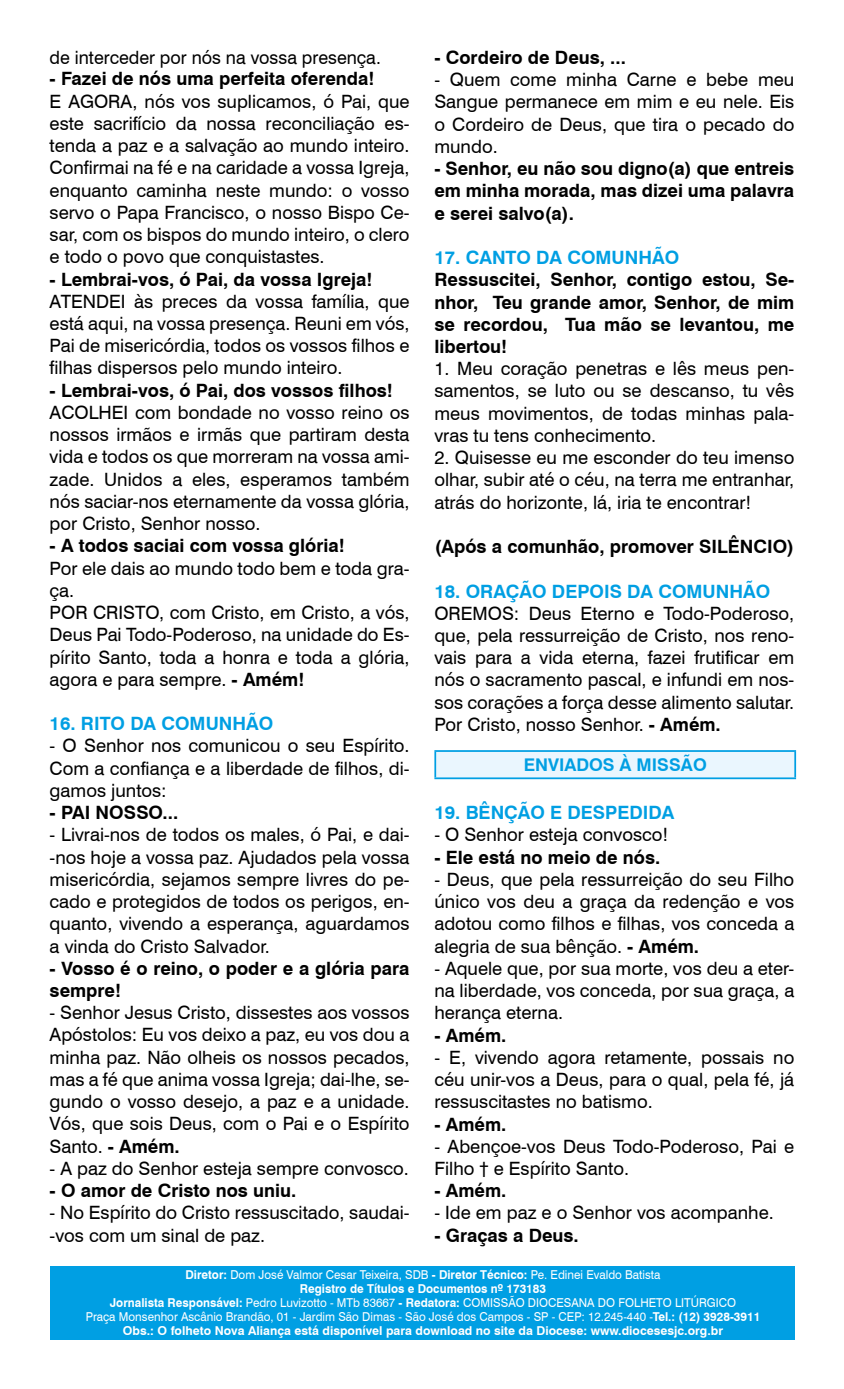
<style>
.page{position:relative;width:844px;height:1389px;background:#fff}
.page>*{position:absolute;margin:0;border:0;box-sizing:border-box;transform-origin:0 0}
.t1{font:18.38px/22.2px "Swiss 721 BT";color:#000;text-align:justify}
.t2{font:700 18.38px/22.2px "Swiss 721 BT";color:#000;text-align:justify}
.t3{font:700 18.38px "Swiss 721 BT";color:#009fe3}
.t4{font:700 17.5px "Swiss 721 BT";color:#009fe3}
.t5{font:700 12.25px/14px "Swiss 721 BT";color:#fff;text-align:center;scale:.95 1}
.s1{font-weight:700}
.s2{font-weight:400}
</style>
<div class="page">
<div style="left:51px;top:1266px;width:744px;height:73px;background:#009fe3"></div>
<div style="left:435px;top:751px;width:360px;height:27px;background:#eaf6fe"></div>
<hr style="left:434px;top:750px;width:361px;height:2px;background:#009fe3">
<hr style="left:434px;top:752px;width:2px;height:25px;background:#009fe3">
<svg style="left:794px;top:752px;width:1px;height:25px"></svg>
<hr style="left:434px;top:777px;width:361px;height:2px;background:#009fe3">
<p class="t1" style="left:50px;top:45px;width:332px">de interceder por nós na vossa presença.</p>
<p class="t2" style="left:50px;top:67px;width:326px">- Fazei de nós uma perfeita oferenda!</p>
<p class="t1" style="left:50px;top:89px;width:361px">E AGORA, nós vos suplicamos, ó Pai, que este sacrifício da nossa reconciliação es&shy;tenda a paz e a salvação ao mundo inteiro.<br>Confirmai na fé e na caridade a vossa Igreja, enquanto caminha neste mundo: o vosso servo o Papa Francisco, o nosso Bispo Ce&shy;sar, com os bispos do mundo inteiro, o clero e todo o povo que conquistastes.</p>
<p class="t2" style="left:50px;top:267px;width:324px">- Lembrai-vos, ó Pai, da vossa Igreja!</p>
<p class="t1" style="left:50px;top:289px;width:361px">ATENDEI às preces da vossa família, que está aqui, na vossa presença. Reuni em vós, Pai de misericórdia, todos os vossos filhos e filhas dispersos pelo mundo inteiro.</p>
<p class="t2" style="left:50px;top:378px;width:345px">- Lembrai-vos, ó Pai, dos vossos filhos!</p>
<p class="t1" style="left:50px;top:401px;width:361px">ACOLHEI com bondade no vosso reino os nossos irmãos e irmãs que partiram desta vida e todos os que morreram na vossa ami&shy;zade. Unidos a eles, esperamos também nós saciar-nos eternamente da vossa glória, por Cristo, Senhor nosso.</p>
<p class="t2" style="left:50px;top:534px;width:296px">- A todos saciai com vossa glória!</p>
<p class="t1" style="left:50px;top:556px;width:361px;text-align:left">Por ele dais ao mundo todo bem e toda gra&shy;ça.<br>POR CRISTO, com Cristo, em Cristo, a vós,<br>Deus Pai Todo-Poderoso, na unidade do Es&shy;pírito Santo, toda a honra e toda a glória, agora e para sempre. <span class="s1">- Amém!</span></p>
<p class="t3" style="left:50px;top:711px;width:225px">16. RITO DA COMUNHÃO</p>
<p class="t1" style="left:50px;top:734px;width:361px">- O Senhor nos comunicou o seu Espírito.<br>Com a confiança e a liberdade de filhos, di&shy;gamos juntos:</p>
<p class="t2" style="left:50px;top:801px;width:130px">- PAI NOSSO...</p>
<p class="t1" style="left:50px;top:823px;width:361px">- Livrai-nos de todos os males, ó Pai, e dai--nos hoje a vossa paz. Ajudados pela vossa misericórdia, sejamos sempre livres do pe&shy;cado e protegidos de todos os perigos, en&shy;quanto, vivendo a esperança, aguardamos a vinda do Cristo Salvador.</p>
<p class="t2" style="left:50px;top:957px;width:361px">- Vosso é o reino, o poder e a glória para sempre!</p>
<p class="t1" style="left:50px;top:1001px;width:361px">- Senhor Jesus Cristo, dissestes aos vossos Apóstolos: Eu vos deixo a paz, eu vos dou a minha paz. Não olheis os nossos pecados, mas a fé que anima vossa Igreja; dai-lhe, se&shy;gundo o vosso desejo, a paz e a unidade.<br>Vós, que sois Deus, com o Pai e o Espírito Santo. <span class="s1">- Amém.</span></p>
<p class="t1" style="left:50px;top:1157px;width:360px">- A paz do Senhor esteja sempre convosco.</p>
<p class="t2" style="left:50px;top:1179px;width:248px">- O amor de Cristo nos uniu.</p>
<p class="t1" style="left:50px;top:1201px;width:361px">- No Espírito do Cristo ressuscitado, saudai--vos com um sinal de paz.</p>
<p class="t2" style="left:434px;top:46px;width:193px">- Cordeiro de Deus, ...</p>
<p class="t1" style="left:434px;top:68px;width:361px">- Quem come minha Carne e bebe meu Sangue permanece em mim e eu nele. Eis o Cordeiro de Deus, que tira o pecado do mundo.</p>
<p class="t2" style="left:434px;top:157px;width:361px">- Senhor, eu não sou digno(a) que entreis em minha morada, mas dizei uma palavra e serei salvo(a).</p>
<p class="t3" style="left:434px;top:245px;width:246px">17. CANTO DA COMUNHÃO</p>
<p class="t2" style="left:434px;top:268px;width:361px">Ressuscitei, Senhor, contigo estou, Se&shy;nhor, Teu grande amor, Senhor, de mim se recordou, Tua mão se levantou, me libertou!</p>
<p class="t1" style="left:434px;top:357px;width:361px">1. Meu coração penetras e lês meus pen&shy;samentos, se luto ou se descanso, tu vês meus movimentos, de todas minhas pala&shy;vras tu tens conhecimento.</p>
<p class="t1" style="left:434px;top:446px;width:361px">2. Quisesse eu me esconder do teu imenso olhar, subir até o céu, na terra me entranhar, atrás do horizonte, lá, iria te encontrar!</p>
<p class="t2" style="left:434px;top:535px;width:361px">(Após a comunhão, promover SILÊNCIO)</p>
<p class="t3" style="left:434px;top:578px;width:337px">18. ORAÇÃO DEPOIS DA COMUNHÃO</p>
<p class="t1" style="left:434px;top:601px;width:361px">OREMOS: Deus Eterno e Todo-Poderoso, que, pela ressurreição de Cristo, nos reno&shy;vais para a vida eterna, fazei frutificar em nós o sacramento pascal, e infundi em nos&shy;sos corações a força desse alimento salutar.<br>Por Cristo, nosso Senhor. <span class="s1">- Amém.</span></p>
<p class="t4" style="left:523px;top:753px;width:184px">ENVIADOS À MISSÃO</p>
<p class="t3" style="left:434px;top:800px;width:241px">19. BÊNÇÃO E DESPEDIDA</p>
<p class="t1" style="left:434px;top:823px;width:235px">- O Senhor esteja convosco!</p>
<p class="t2" style="left:434px;top:845px;width:227px">- Ele está no meio de nós.</p>
<p class="t1" style="left:434px;top:868px;width:361px">- Deus, que pela ressurreição do seu Filho único vos deu a graça da redenção e vos adotou como filhos e filhas, vos conceda a alegria de sua bênção. <span class="s1">- Amém.</span></p>
<p class="t1" style="left:434px;top:957px;width:361px">- Aquele que, por sua morte, vos deu a eter&shy;na liberdade, vos conceda, por sua graça, a herança eterna.</p>
<p class="t2" style="left:434px;top:1023px;width:73px">- Amém.</p>
<p class="t1" style="left:434px;top:1045px;width:361px">- E, vivendo agora retamente, possais no céu unir-vos a Deus, para o qual, pela fé, já ressuscitastes no batismo.</p>
<p class="t2" style="left:434px;top:1112px;width:73px">- Amém.</p>
<p class="t1" style="left:434px;top:1134px;width:361px">- Abençoe-vos Deus Todo-Poderoso, Pai e<br>Filho † e Espírito Santo.</p>
<p class="t2" style="left:434px;top:1179px;width:73px">- Amém.</p>
<p class="t1" style="left:434px;top:1201px;width:341px">- Ide em paz e o Senhor vos acompanhe.</p>
<p class="t2" style="left:434px;top:1223px;width:146px">- Graças a Deus.</p>
<p class="t5" style="left:86px;top:1268px;width:711px">Diretor: <span class="s2">Dom José Valmor Cesar Teixeira, SDB</span> - Diretor Técnico: <span class="s2">Pe. Edinei Evaldo Batista<br></span>Registro de Títulos e Documentos nº 173183<br>Jornalista Responsável: <span class="s2">Pedro Luvizotto - MTb 83667</span> - Redatora: <span class="s2">COMISSÃO DIOCESANA DO FOLHETO LITÚRGICO<br>Praça Monsenhor Ascânio Brandão, 01 - Jardim São Dimas - São José dos Campos - SP - CEP: 12.245-440 -</span>Tel.: (12) 3928-3911<br>Obs.: O folheto Nova Aliança está disponível para download no site da Diocese: www.diocesesjc.org.br</p>
</div>
